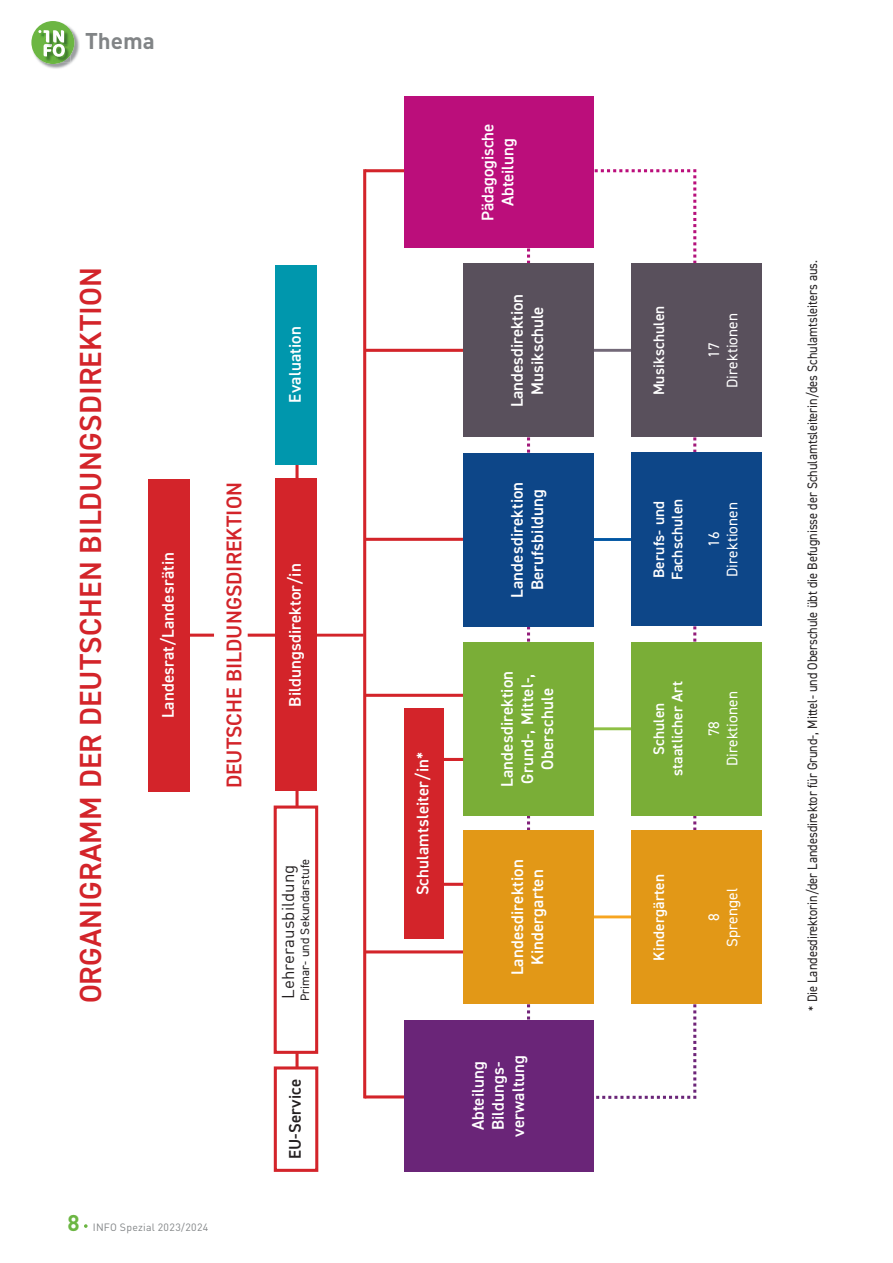
<style>
.page{position:relative;width:893px;height:1263px;background:#fff}
.page>*{position:absolute;margin:0;border:0;box-sizing:border-box;transform-origin:0 0}
.t1{font:600 30.6px "DIN2014";letter-spacing:.005em;color:#d3242a}
.t2{font:700 22.5px "DIN Pro";color:#818486}
.t3{font:700 22.5px "DIN Pro";color:#6cb643}
.t4{font:600 21.45px "DIN2014";letter-spacing:.005em;color:#d3242a}
.t5{font:600 16.8px/20.2px "DIN2014";letter-spacing:.01em;color:#fff;text-align:center}
.t6{font:16.8px "DIN";letter-spacing:.005em;color:#231f20}
.t7{font:600 16.8px "DIN2014";letter-spacing:.01em;color:#231f20}
.t8{font:600 15.3px/18.3px "DIN2014";letter-spacing:.01em;color:#fff;text-align:center}
.t9{font:15.3px/18.3px "DIN2014";letter-spacing:.01em;color:#fff;text-align:center}
.t10{font:13.8px "DIN2014";color:#231f20;scale:.9 1}
.t11{font:12.3px "DIN2014";letter-spacing:.01em;color:#231f20}
.t12{font:10.5px "DIN Pro";letter-spacing:.025em;color:#818486}
.s1{font-size:12.3px}
</style>
<div class="page">
<img style="left:32px;top:22px;width:48px;height:47px">
<div style="left:31px;top:21px;width:43px;height:43px;background:#6cb643;border-radius:50%"></div>
<svg style="left:38px;top:30px;width:32px;height:32px"></svg>
<svg style="left:84px;top:1224px;width:4px;height:4px"></svg>
<svg style="left:596px;top:1083px;width:100px;height:16px"></svg>
<svg style="left:584px;top:169px;width:112px;height:485px"></svg>
<svg style="left:527px;top:248px;width:3px;height:394px"></svg>
<svg style="left:295px;top:464px;width:4px;height:602px"></svg>
<div style="left:148px;top:479px;width:42px;height:312px;background:#d3242a"></div>
<hr style="left:190px;top:634px;width:24px;height:3px;background:#d3242a">
<hr style="left:248px;top:634px;width:27px;height:3px;background:#d3242a">
<hr style="left:317px;top:634px;width:47px;height:3px;background:#d3242a">
<hr style="left:590px;top:915px;width:47px;height:3px;background:#f7a520">
<hr style="left:587px;top:727px;width:47px;height:3px;background:#8ec045">
<hr style="left:590px;top:538px;width:47px;height:3px;background:#0056a3">
<hr style="left:590px;top:349px;width:47px;height:3px;background:#736978">
<hr style="left:363px;top:169px;width:3px;height:929px;background:#d3242a">
<div style="left:275px;top:478px;width:42px;height:313px;background:#d3242a"></div>
<div style="left:275px;top:265px;width:42px;height:199px;background:#0097ad"></div>
<hr style="left:365px;top:950px;width:109px;height:3px;background:#d3242a">
<hr style="left:365px;top:1095px;width:40px;height:3px;background:#d3242a">
<hr style="left:365px;top:694px;width:109px;height:3px;background:#d3242a">
<hr style="left:365px;top:538px;width:109px;height:3px;background:#d3242a">
<hr style="left:365px;top:349px;width:109px;height:3px;background:#d3242a">
<hr style="left:365px;top:169px;width:39px;height:3px;background:#d3242a">
<div style="left:463px;top:831px;width:131px;height:173px;background:#e29817"></div>
<div style="left:404px;top:1020px;width:190px;height:152px;background:#6a2578"></div>
<div style="left:463px;top:642px;width:130px;height:173px;background:#7aae37"></div>
<div style="left:463px;top:453px;width:130px;height:173px;background:#0d4688"></div>
<div style="left:463px;top:264px;width:130px;height:173px;background:#59505c"></div>
<div style="left:404px;top:96px;width:189px;height:152px;background:#bb0e7b"></div>
<div style="left:631px;top:831px;width:130px;height:173px;background:#e29817"></div>
<div style="left:631px;top:642px;width:130px;height:173px;background:#7aae37"></div>
<div style="left:631px;top:453px;width:130px;height:173px;background:#0d4688"></div>
<div style="left:631px;top:264px;width:130px;height:173px;background:#59505c"></div>
<div style="left:404px;top:708px;width:39px;height:231px;background:#d3242a"></div>
<div style="left:274px;top:1066px;width:44px;height:106px;border:3px solid #d3242a"></div>
<div style="left:275px;top:807px;width:42px;height:245px;background:#fff"></div>
<div style="left:274px;top:805px;width:44px;height:249px;border:3px solid #d3242a"></div>
<hr style="left:429px;top:883px;width:34px;height:3px;background:#d3242a">
<hr style="left:433px;top:758px;width:30px;height:3px;background:#d3242a">
<h2 class="t2" style="left:85px;top:22px;width:71px">Thema</h2>
<h1 class="t1" style="left:70px;top:1003px;width:738px;rotate:-90deg">ORGANIGRAMM DER DEUTSCHEN BILDUNGSDIREKTION</h1>
<p class="t5" style="left:285px;top:403px;width:77px;rotate:-90deg">Evaluation</p>
<p class="t4" style="left:220px;top:788px;width:308px;rotate:-90deg">DEUTSCHE BILDUNGSDIREKTION</p>
<p class="t5" style="left:157px;top:718px;width:168px;rotate:-90deg">Landesrat/Landesrätin</p>
<p class="t5" style="left:285px;top:707px;width:145px;rotate:-90deg">Bildungsdirektor/in</p>
<p class="t6" style="left:278px;top:999px;width:136px;rotate:-90deg">Lehrerausbildung</p>
<p class="t11" style="left:297px;top:1001px;width:144px;rotate:-90deg">Primar- und Sekundarstufe</p>
<p class="t7" style="left:284px;top:1159px;width:82px;rotate:-90deg">EU-Service</p>
<h2 class="t3" style="left:68px;top:1204px;width:14px">8</h2>
<p class="t12" style="left:93px;top:1218px;width:117px">INFO Spezial 2023/2024</p>
<p class="t5" style="left:412px;top:895px;width:145px;rotate:-90deg">Schulamtsleiter/in*</p>
<p class="t5" style="left:477px;top:221px;width:99px;rotate:-90deg">Pädagogische<br>Abteilung</p>
<p class="t5" style="left:507px;top:407px;width:115px;rotate:-90deg">Landesdirektion<br>Musikschule</p>
<p class="t5" style="left:507px;top:597px;width:117px;rotate:-90deg">Landesdirektion<br>Berufsbildung</p>
<p class="t5" style="left:497px;top:787px;width:117px;rotate:-90deg">Landesdirektion<br>Grund-, Mittel-,<br>Oberschule</p>
<p class="t5" style="left:507px;top:975px;width:117px;rotate:-90deg">Landesdirektion<br>Kindergarten</p>
<p class="t5" style="left:467px;top:1137px;width:83px;rotate:-90deg">Abteilung<br>Bildungs&shy;verwaltung</p>
<p class="t8" style="left:649px;top:395px;width:91px;rotate:-90deg">Musikschulen</p>
<p class="t9" style="left:704px;top:388px;width:77px;rotate:-90deg">17<br>Direktionen</p>
<p class="t8" style="left:649px;top:580px;width:83px;text-align:left;rotate:-90deg">Berufs- und<br>Fachschulen</p>
<p class="t9" style="left:704px;top:577px;width:77px;rotate:-90deg">16<br>Direktionen</p>
<p class="t8" style="left:649px;top:776px;width:96px;rotate:-90deg">Schulen staatlicher Art</p>
<p class="t9" style="left:704px;top:766px;width:77px;rotate:-90deg">78<br>Direktionen</p>
<p class="t8" style="left:649px;top:961px;width:89px;rotate:-90deg">Kindergärten</p>
<p class="t9" style="left:704px;top:947px;width:60px;rotate:-90deg">8<br>Sprengel</p>
<p class="t10" style="left:804px;top:1010px;width:835px;rotate:-90deg"><span class="s1">*</span> Die Landesdirektorin/der Landesdirektor für Grund-, Mittel- und Oberschule übt die Befugnisse der Schulamtsleiterin/des Schulamtsleiters aus<span class="s1">.</span></p>
</div>
